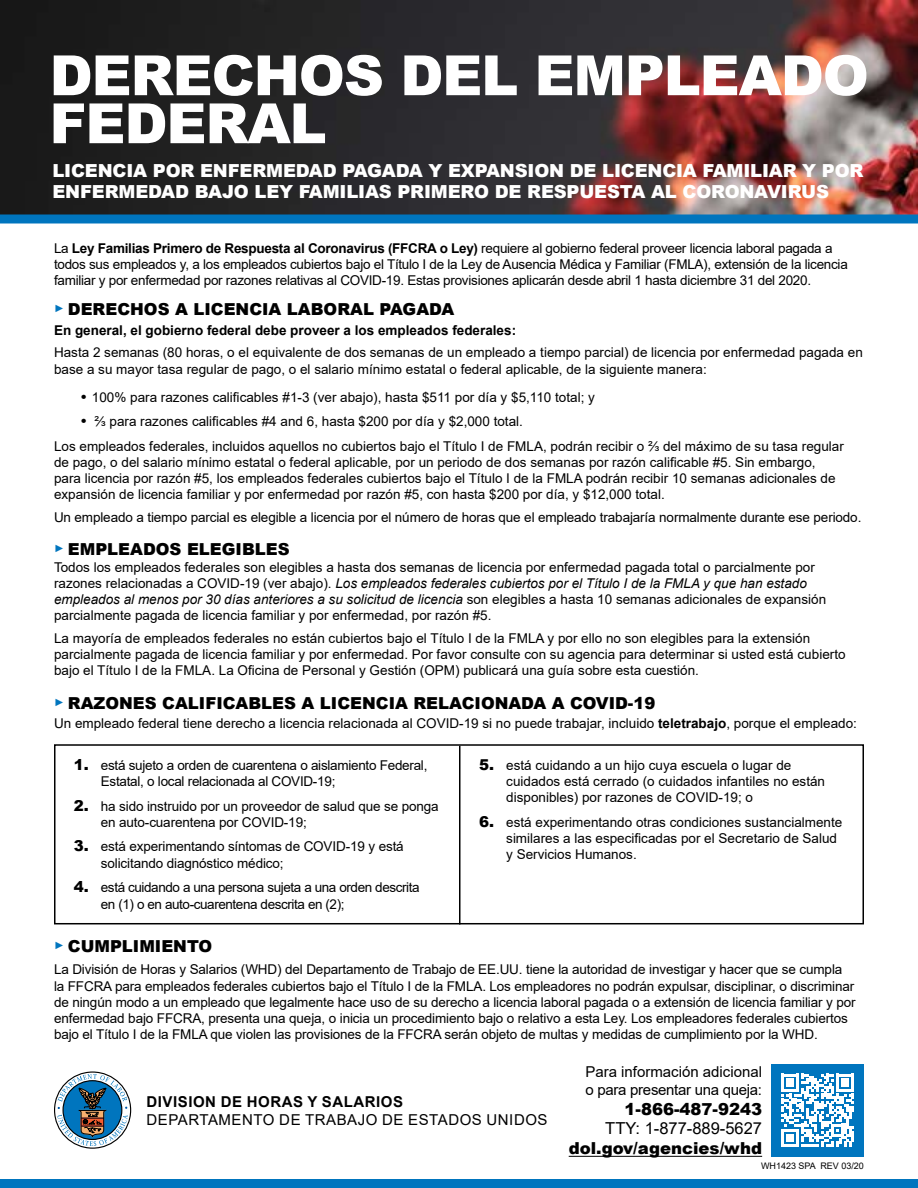
<style>
.page{position:relative;width:918px;height:1188px;background:#fff}
.page>*{position:absolute;margin:0;border:0;box-sizing:border-box;transform-origin:0 0}
.t1{font:900 55.5px/48px "Arial";letter-spacing:-.02em;color:#fff}
.t2{font:900 18px/21.6px "Arial";letter-spacing:-.01em;color:#fff}
.t3{font:900 16.5px "Arial";color:#000}
.t4{font:16.5px "Arial";color:#000}
.t5{font:15px/18px "Arial";color:#000}
.t6{font:15px "Arial";letter-spacing:.035em;color:#000}
.t7{font:700 15px "Arial";letter-spacing:.035em;color:#000}
.t8{font:13.5px/16.2px "Arial";color:#000}
.t9{font:13.5px/16.2px "Arial";letter-spacing:-.02em;color:#000}
.t10{font:13.5px/16.2px "Arial";letter-spacing:-.03em;color:#000}
.t11{font:700 13.5px "Arial";color:#000}
.t12{font:9px "Arial";color:#000}
.s1{font-weight:700}
.s2{font-weight:700;font-size:15px}
.s3{font-style:italic}
.s4{font-weight:900;font-size:15px}
</style>
<div class="page">
<div style="left:54px;top:744px;width:810px;height:180px;border:2px solid #000"></div>
<img style="left:0;top:0;width:918px;height:214px">
<div style="left:0;top:214px;width:918px;height:10px;background:#0075be"></div>
<div style="left:0;top:1179px;width:918px;height:9px;background:#0075be"></div>
<div style="left:54px;top:1071px;width:77px;height:78px;border:1px solid #000;border-radius:50%"></div>
<svg style="left:57px;top:1074px;width:71px;height:72px"></svg>
<div style="left:771px;top:1064px;width:93px;height:92px;background:#0075be"></div>
<svg style="left:781px;top:1074px;width:73px;height:72px"></svg>
<hr style="left:569px;top:1156px;width:193px;height:1px;background:#000">
<hr style="left:459px;top:746px;width:1px;height:178px;background:#000">
<h1 class="t1" style="left:50px;top:50px;width:821px">DERECHOS DEL EMPLEADO<br>FEDERAL</h1>
<h2 class="t2" style="left:52px;top:159px;width:813px">LICENCIA POR ENFERMEDAD PAGADA Y EXPANSION DE LICENCIA FAMILIAR Y POR<br>ENFERMEDAD BAJO LEY FAMILIAS PRIMERO DE RESPUESTA AL CORONAVIRUS</h2>
<p class="t9" style="left:54px;top:240px;width:795px">La <span class="s1">Ley Familias Primero de Respuesta al Coronavirus (FFCRA o Ley)</span> requiere al gobierno federal proveer licencia laboral pagada a todos sus empleados y, a los empleados cubiertos bajo el Título I de la Ley de Ausencia Médica y Familiar (FMLA), extensión de la licencia familiar y por enfermedad por razones relativas al COVID-19. Estas provisiones aplicarán desde abril 1 hasta diciembre 31 del 2020.</p>
<p class="t3" style="left:54px;top:298px;width:402px"><sup>►</sup> DERECHOS A LICENCIA LABORAL PAGADA</p>
<p class="t11" style="left:54px;top:321px;width:464px">En general, el gobierno federal debe proveer a los empleados federales:</p>
<p class="t8" style="left:54px;top:345px;width:810px">Hasta 2 semanas (80 horas, o el equivalente de dos semanas de un empleado a tiempo parcial) de licencia por enfermedad pagada en base a su mayor tasa regular de pago, o el salario mínimo estatal o federal aplicable, de la siguiente manera:</p>
<p class="t8" style="left:81px;top:389px;width:515px"><span class="s2">•</span> 100% para razones calificables #1-3 (ver abajo), hasta $511 por día y $5,110 total; y</p>
<p class="t8" style="left:54px;top:409px;width:791px;line-height:24.3px;text-indent:27px"><span class="s2">•</span> 2/3 para razones calificables #4 and 6, hasta $200 por día y $2,000 total.<br>Los empleados federales, incluidos aquellos no cubiertos bajo el Título I de FMLA, podrán recibir o 2/3 del máximo de su tasa regular</p>
<p class="t8" style="left:54px;top:454px;width:783px">de pago, o del salario mínimo estatal o federal aplicable, por un periodo de dos semanas por razón calificable #5. Sin embargo, para licencia por razón #5, los empleados federales cubiertos bajo el Título I de la FMLA podrán recibir 10 semanas adicionales de expansión de licencia familiar y por enfermedad por razón #5, con hasta $200 por día, y $12,000 total.</p>
<p class="t8" style="left:54px;top:509px;width:809px">Un empleado a tiempo parcial es elegible a licencia por el número de horas que el empleado trabajaría normalmente durante ese periodo.</p>
<p class="t3" style="left:54px;top:537px;width:237px"><sup>►</sup> EMPLEADOS ELEGIBLES</p>
<p class="t8" style="left:54px;top:559px;width:774px">Todos los empleados federales son elegibles a hasta dos semanas de licencia por enfermedad pagada total o parcialmente por razones relacionadas a COVID-19 (ver abajo). <span class="s3">Los empleados federales cubiertos por el Título I de la FMLA y que han estado empleados al menos por 30 días anteriores a su solicitud de licencia</span> son elegibles a hasta 10 semanas adicionales de expansión parcialmente pagada de licencia familiar y por enfermedad, por razón #5.</p>
<p class="t8" style="left:54px;top:630px;width:793px">La mayoría de empleados federales no están cubiertos bajo el Título I de la FMLA y por ello no son elegibles para la extensión parcialmente pagada de licencia familiar y por enfermedad. Por favor consulte con su agencia para determinar si usted está cubierto bajo el Título I de la FMLA. La Oficina de Personal y Gestión (OPM) publicará una guía sobre esta cuestión.</p>
<p class="t3" style="left:54px;top:691px;width:603px"><sup>►</sup> RAZONES CALIFICABLES A LICENCIA RELACIONADA A COVID-19</p>
<p class="t8" style="left:54px;top:716px;width:804px">Un empleado federal tiene derecho a licencia relacionada al COVID-19 si no puede trabajar, incluido <span class="s1">teletrabajo</span>, porque el empleado:</p>
<p class="t9" style="left:101px;top:757px;width:328px;text-indent:-27px"><span class="s4">1.</span> está sujeto a orden de cuarentena o aislamiento Federal,<br>Estatal, o local relacionada al COVID-19;</p>
<p class="t8" style="left:101px;top:798px;width:339px;text-indent:-27px"><span class="s4">2.</span> ha sido instruido por un proveedor de salud que se ponga en auto-cuarentena por COVID-19;</p>
<p class="t8" style="left:101px;top:839px;width:304px;text-indent:-27px"><span class="s4">3.</span> está experimentando síntomas de COVID-19 y está solicitando diagnóstico médico;</p>
<p class="t10" style="left:101px;top:879px;width:320px;text-indent:-27px"><span class="s4">4.</span> está cuidando a una persona sujeta a una orden descrita en (1) o en auto-cuarentena descrita en (2);</p>
<p class="t3" style="left:54px;top:934px;width:160px"><sup>►</sup> CUMPLIMIENTO</p>
<p class="t8" style="left:54px;top:962px;width:803px">La División de Horas y Salarios (WHD) del Departamento de Trabajo de EE.UU. tiene la autoridad de investigar y hacer que se cumpla la FFCRA para empleados federales cubiertos bajo el Título I de la FMLA. Los empleadores no podrán expulsar, disciplinar, o discriminar de ningún modo a un empleado que legalmente hace uso de su derecho a licencia laboral pagada o a extensión de licencia familiar y por enfermedad bajo FFCRA, presenta una queja, o inicia un procedimiento bajo o relativo a esta Ley. Los empleadores federales cubiertos bajo el Título I de la FMLA que violen las provisiones de la FFCRA serán objeto de multas y medidas de cumplimiento por la WHD.</p>
<p class="t8" style="left:506px;top:757px;width:320px;text-indent:-27px"><span class="s4">5.</span> está cuidando a un hijo cuya escuela o lugar de cuidados está cerrado (o cuidados infantiles no están disponibles) por razones de COVID-19; o</p>
<p class="t8" style="left:506px;top:814px;width:338px;text-indent:-27px"><span class="s4">6.</span> está experimentando otras condiciones sustancialmente similares a las especificadas por el Secretario de Salud y Servicios Humanos.</p>
<p class="t7" style="left:147px;top:1091px;width:258px">DIVISION DE HORAS Y SALARIOS</p>
<p class="t6" style="left:147px;top:1109px;width:402px">DEPARTAMENTO DE TRABAJO DE ESTADOS UNIDOS</p>
<p class="t5" style="left:585px;top:1062px;width:178px">Para información adicional o para presentar una queja:</p>
<p class="t3" style="left:625px;top:1097px;width:139px">1-866-487-9243</p>
<p class="t4" style="left:605px;top:1117px;width:158px">TTY: 1-877-889-5627</p>
<p class="t3" style="left:569px;top:1136px;width:195px">dol.gov/agencies/whd</p>
<p class="t12" style="left:761px;top:1160px;width:104px">WH1423 SPA REV 03/20</p>
</div>
